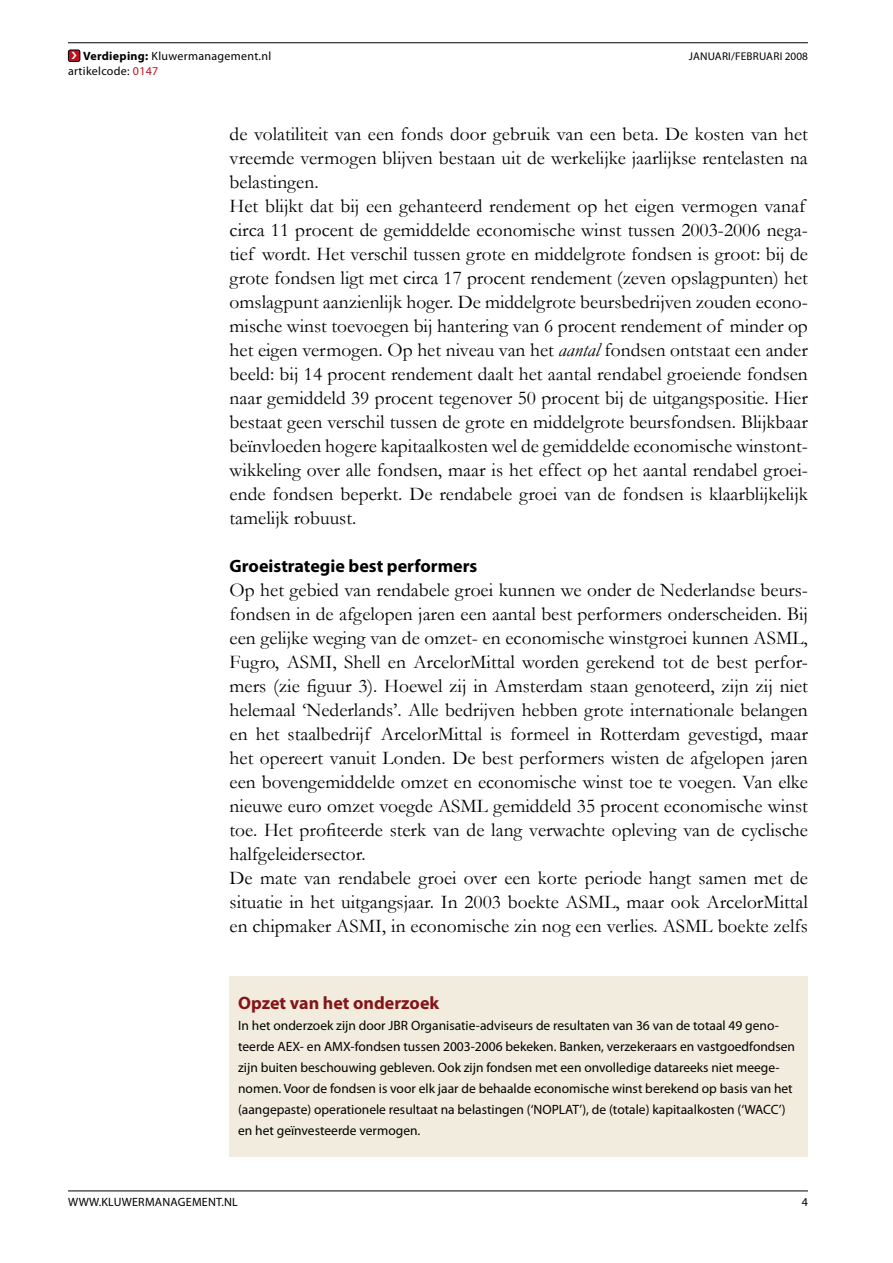
<style>
.page{position:relative;width:893px;height:1263px;background:#fff}
.page>*{position:absolute;margin:0;border:0;box-sizing:border-box;transform-origin:0 0}
.t1{font:19.5px/24px "Garamond";color:#000}
.t2{font:700 18px "Myriad Pro";color:#000}
.t3{font:700 18px "Myriad Pro";color:#841418}
.t4{font:13.5px/21px "Myriad Pro";color:#000}
.t5{font:12px "Myriad Pro";letter-spacing:.02em;color:#000}
.t6{font:11.25px "Myriad Pro";letter-spacing:.02em;color:#000}
.s1{font-weight:700}
.s2{color:#bd1220}
.s3{font-style:italic}
</style>
<div class="page">
<hr style="left:68px;top:1191px;width:740px;height:1px;background:#000">
<div style="left:68px;top:50px;width:12px;height:11px;background:#bd1220;border-radius:2px"></div>
<div style="left:68px;top:50px;width:12px;height:12px;border:1px solid #000;border-radius:2px"></div>
<hr style="left:68px;top:42px;width:740px;height:1px;background:#000">
<div style="left:230px;top:977px;width:578px;height:180px;background:#f1ecdd"></div>
<p class="t5" style="left:83px;top:49px;width:190px"><span class="s1">Verdieping:</span> Kluwermanagement.nl</p>
<p class="t6" style="left:689px;top:50px;width:121px">januari/februari 2008</p>
<p class="t5" style="left:68px;top:64px;width:92px">artikelcode: <span class="s2">01 47</span></p>
<p class="t1" style="left:230px;top:122px;width:580px">de volatiliteit van een fonds door gebruik van een beta. De kosten van het vreemde vermogen blijven bestaan uit de werkelijke jaarlijkse rentelasten na belastingen.<br>Het blijkt dat bij een gehanteerd rendement op het eigen vermogen vanaf circa 11 procent de gemiddelde economische winst tussen 2003-2006 nega&shy;tief wordt. Het verschil tussen grote en middelgrote fondsen is groot: bij de grote fondsen ligt met circa 17 procent rendement (zeven opslagpunten) het omslagpunt aanzienlijk hoger. De middelgrote beursbedrijven zouden econo&shy;mische winst toevoegen bij hantering van 6 procent rendement of minder op het eigen vermogen. Op het niveau van het <span class="s3">aantal</span> fondsen ontstaat een ander beeld: bij 14 procent rendement daalt het aantal rendabel groeiende fondsen naar gemiddeld 39 procent tegenover 50 procent bij de uitgangspositie. Hier bestaat geen verschil tussen de grote en middelgrote beursfondsen. Blijkbaar beïnvloeden hogere kapitaalkosten wel de gemiddelde economische winstont&shy;wikkeling over alle fondsen, maar is het effect op het aantal rendabel groei&shy;ende fondsen beperkt. De rendabele groei van de fondsen is klaarblijkelijk tamelijk robuust.</p>
<p class="t2" style="left:230px;top:555px;width:249px">Groeistrategie best performers</p>
<p class="t1" style="left:230px;top:578px;width:580px">Op het gebied van rendabele groei kunnen we onder de Nederlandse beurs&shy;fondsen in de afgelopen jaren een aantal best performers onderscheiden. Bij een gelijke weging van de omzet- en economische winstgroei kunnen ASML, Fugro, ASMI, Shell en ArcelorMittal worden gerekend tot de best perfor&shy;mers (zie figuur 3). Hoewel zij in Amsterdam staan genoteerd, zijn zij niet helemaal ‘Nederlands’. Alle bedrijven hebben grote internationale belangen en het staalbedrijf ArcelorMittal is formeel in Rotterdam gevestigd, maar het opereert vanuit Londen. De best performers wisten de afgelopen jaren een bovengemiddelde omzet en economische winst toe te voegen. Van elke nieuwe euro omzet voegde ASML gemiddeld 35 procent economische winst toe. Het profiteerde sterk van de lang verwachte opleving van de cyclische halfgeleidersector.<br>De mate van rendabele groei over een korte periode hangt samen met de situatie in het uitgangsjaar. In 2003 boekte ASML, maar ook ArcelorMittal en chipmaker ASMI, in economische zin nog een verlies. ASML boekte zelfs</p>
<p class="t3" style="left:238px;top:991px;width:203px">Opzet van het onderzoek</p>
<p class="t4" style="left:238px;top:1015px;width:558px">I n het onderzoek zijn door JBR Organisatie-adviseurs de resultaten van 36 van de totaal 49 geno&shy;teerde AEX- en AMX-fondsen tussen 2003-2006 bekeken. Banken, verzekeraars en vastgoedfondsen zijn buiten beschouwing gebleven. Ook zijn fondsen met een onvolledige datareeks niet meege&shy;nomen. Voor de fondsen is voor elk jaar de behaalde economische winst berekend op basis van het (aangepaste) operationele resultaat na belastingen (‘NOPLAT’), de (totale) kapitaalkosten (‘WACC’) en het geïnvesteerde vermogen.</p>
<p class="t5" style="left:68px;top:1195px;width:171px">www.kluwermanagement.nl</p>
</div>
